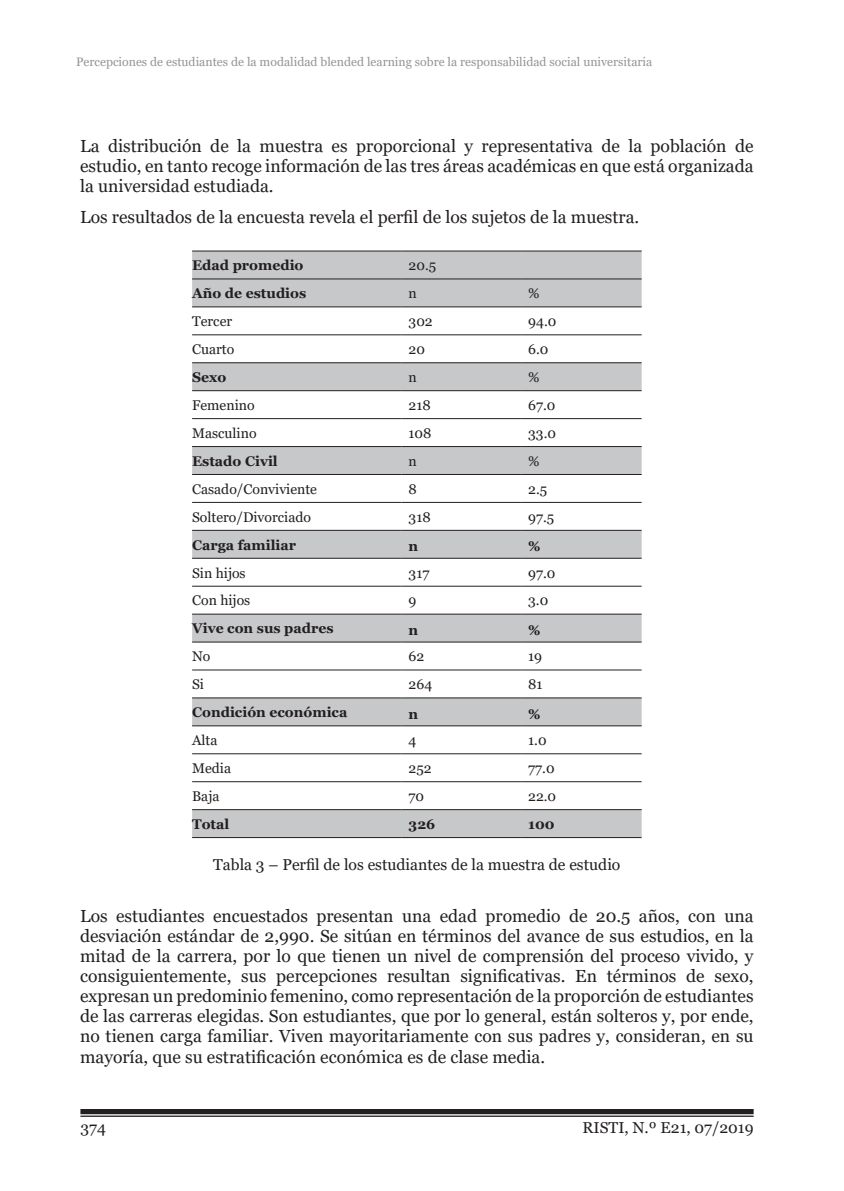
<style>
.page{position:relative;width:844px;height:1191px;background:#fff}
.page>*{position:absolute;margin:0;border:0;box-sizing:border-box;transform-origin:0 0}
.txt{font:17.5px/20.1px "Georgia";color:#231f20;text-align:justify}
.legned{font:15.75px "Georgia";color:#231f20}
.tb{font:14px "Georgia";color:#231f20}
.tb-2{font:700 14px "Georgia";color:#231f20}
.t1{font:12.25px "Georgia";color:#939598}
</style>
<div class="page">
<div style="left:80px;top:1109px;width:673px;height:5px;background:#231f20"></div>
<hr style="left:80px;top:1115px;width:673px;height:1px;background:#231f20">
<svg style="left:192px;top:252px;width:449px;height:585px"></svg>
<hr style="left:192px;top:251px;width:209px;height:1px;background:#231f20">
<hr style="left:401px;top:251px;width:120px;height:1px;background:#231f20">
<hr style="left:521px;top:251px;width:120px;height:1px;background:#231f20">
<hr style="left:192px;top:278px;width:209px;height:1px;background:#231f20">
<hr style="left:401px;top:278px;width:120px;height:1px;background:#231f20">
<hr style="left:521px;top:278px;width:120px;height:1px;background:#231f20">
<hr style="left:192px;top:306px;width:209px;height:1px;background:#231f20">
<hr style="left:401px;top:306px;width:120px;height:1px;background:#231f20">
<hr style="left:521px;top:306px;width:120px;height:1px;background:#231f20">
<hr style="left:192px;top:334px;width:209px;height:1px;background:#231f20">
<hr style="left:401px;top:334px;width:120px;height:1px;background:#231f20">
<hr style="left:521px;top:334px;width:120px;height:1px;background:#231f20">
<hr style="left:192px;top:362px;width:209px;height:1px;background:#231f20">
<hr style="left:401px;top:362px;width:120px;height:1px;background:#231f20">
<hr style="left:521px;top:362px;width:120px;height:1px;background:#231f20">
<hr style="left:192px;top:390px;width:209px;height:1px;background:#231f20">
<hr style="left:401px;top:390px;width:120px;height:1px;background:#231f20">
<hr style="left:521px;top:390px;width:120px;height:1px;background:#231f20">
<hr style="left:192px;top:418px;width:209px;height:1px;background:#231f20">
<hr style="left:401px;top:418px;width:120px;height:1px;background:#231f20">
<hr style="left:521px;top:418px;width:120px;height:1px;background:#231f20">
<hr style="left:192px;top:446px;width:209px;height:1px;background:#231f20">
<hr style="left:401px;top:446px;width:120px;height:1px;background:#231f20">
<hr style="left:521px;top:446px;width:120px;height:1px;background:#231f20">
<hr style="left:192px;top:474px;width:209px;height:1px;background:#231f20">
<hr style="left:401px;top:474px;width:120px;height:1px;background:#231f20">
<hr style="left:521px;top:474px;width:120px;height:1px;background:#231f20">
<hr style="left:192px;top:502px;width:209px;height:1px;background:#231f20">
<hr style="left:401px;top:502px;width:120px;height:1px;background:#231f20">
<hr style="left:521px;top:502px;width:120px;height:1px;background:#231f20">
<hr style="left:192px;top:530px;width:209px;height:1px;background:#231f20">
<hr style="left:192px;top:558px;width:209px;height:1px;background:#231f20">
<hr style="left:192px;top:586px;width:209px;height:1px;background:#231f20">
<hr style="left:401px;top:586px;width:120px;height:1px;background:#231f20">
<hr style="left:521px;top:586px;width:120px;height:1px;background:#231f20">
<hr style="left:192px;top:613px;width:209px;height:1px;background:#231f20">
<hr style="left:192px;top:641px;width:209px;height:1px;background:#231f20">
<hr style="left:192px;top:669px;width:209px;height:1px;background:#231f20">
<hr style="left:401px;top:669px;width:120px;height:1px;background:#231f20">
<hr style="left:521px;top:669px;width:120px;height:1px;background:#231f20">
<hr style="left:192px;top:697px;width:209px;height:1px;background:#231f20">
<hr style="left:192px;top:725px;width:209px;height:1px;background:#231f20">
<hr style="left:192px;top:753px;width:209px;height:1px;background:#231f20">
<hr style="left:401px;top:753px;width:120px;height:1px;background:#231f20">
<hr style="left:521px;top:753px;width:120px;height:1px;background:#231f20">
<hr style="left:192px;top:781px;width:209px;height:1px;background:#231f20">
<hr style="left:401px;top:781px;width:120px;height:1px;background:#231f20">
<hr style="left:521px;top:781px;width:120px;height:1px;background:#231f20">
<hr style="left:192px;top:809px;width:209px;height:1px;background:#231f20">
<hr style="left:401px;top:809px;width:120px;height:1px;background:#231f20">
<hr style="left:521px;top:809px;width:120px;height:1px;background:#231f20">
<hr style="left:192px;top:837px;width:209px;height:1px;background:#231f20">
<hr style="left:401px;top:837px;width:120px;height:1px;background:#231f20">
<hr style="left:521px;top:837px;width:120px;height:1px;background:#231f20">
<hr style="left:401px;top:530px;width:120px;height:1px;background:#231f20">
<hr style="left:401px;top:558px;width:120px;height:1px;background:#231f20">
<hr style="left:521px;top:530px;width:120px;height:1px;background:#231f20">
<hr style="left:521px;top:558px;width:120px;height:1px;background:#231f20">
<hr style="left:401px;top:613px;width:120px;height:1px;background:#231f20">
<hr style="left:401px;top:641px;width:120px;height:1px;background:#231f20">
<hr style="left:521px;top:613px;width:120px;height:1px;background:#231f20">
<hr style="left:521px;top:641px;width:120px;height:1px;background:#231f20">
<hr style="left:401px;top:697px;width:120px;height:1px;background:#231f20">
<hr style="left:401px;top:725px;width:120px;height:1px;background:#231f20">
<hr style="left:521px;top:697px;width:120px;height:1px;background:#231f20">
<hr style="left:521px;top:725px;width:120px;height:1px;background:#231f20">
<p class="t1" style="left:76px;top:54px;width:577px">Percepciones de estudiantes de la modalidad blended learning sobre la responsabilidad social universitaria</p>
<p class="txt" style="left:80px;top:136px;width:674px">La distribución de la muestra es proporcional y representativa de la población de estudio, en tanto recoge información de las tres áreas académicas en que está organizada la universidad estudiada.</p>
<p class="txt" style="left:80px;top:207px;width:560px">Los resultados de la encuesta revela el perfil de los sujetos de la muestra.</p>
<p class="tb-2" style="left:192px;top:256px;width:113px">Edad promedio</p>
<p class="tb" style="left:408px;top:257px;width:29px">20.5</p>
<p class="tb-2" style="left:192px;top:284px;width:116px">Año de estudios</p>
<p class="tb" style="left:408px;top:285px;width:10px">n</p>
<p class="tb" style="left:528px;top:285px;width:13px">%</p>
<p class="tb" style="left:192px;top:313px;width:42px">Tercer</p>
<p class="tb" style="left:408px;top:313px;width:26px">302</p>
<p class="tb" style="left:528px;top:313px;width:30px">94.0</p>
<p class="tb" style="left:192px;top:341px;width:44px">Cuarto</p>
<p class="tb" style="left:408px;top:341px;width:18px">20</p>
<p class="tb" style="left:528px;top:341px;width:22px">6.0</p>
<p class="tb-2" style="left:192px;top:368px;width:36px">Sexo</p>
<p class="tb" style="left:408px;top:369px;width:10px">n</p>
<p class="tb" style="left:528px;top:369px;width:13px">%</p>
<p class="tb" style="left:192px;top:397px;width:64px">Femenino</p>
<p class="tb" style="left:408px;top:397px;width:24px">218</p>
<p class="tb" style="left:528px;top:397px;width:29px">67.0</p>
<p class="tb" style="left:192px;top:424px;width:66px">Masculino</p>
<p class="tb" style="left:408px;top:424px;width:24px">108</p>
<p class="tb" style="left:528px;top:424px;width:29px">33.0</p>
<p class="tb-2" style="left:192px;top:452px;width:87px">Estado Civil</p>
<p class="tb" style="left:408px;top:452px;width:10px">n</p>
<p class="tb" style="left:528px;top:452px;width:13px">%</p>
<p class="tb" style="left:192px;top:480px;width:126px">Casado/Conviviente</p>
<p class="tb" style="left:408px;top:480px;width:10px">8</p>
<p class="tb" style="left:528px;top:480px;width:20px">2.5</p>
<p class="tb" style="left:192px;top:508px;width:120px">Soltero/Divorciado</p>
<p class="tb" style="left:408px;top:508px;width:24px">318</p>
<p class="tb" style="left:528px;top:508px;width:28px">97.5</p>
<p class="tb-2" style="left:192px;top:536px;width:106px">Carga familiar</p>
<p class="tb-2" style="left:408px;top:537px;width:11px">n</p>
<p class="tb-2" style="left:528px;top:537px;width:14px">%</p>
<p class="tb" style="left:192px;top:564px;width:55px">Sin hijos</p>
<p class="tb" style="left:408px;top:564px;width:22px">317</p>
<p class="tb" style="left:528px;top:564px;width:29px">97.0</p>
<p class="tb" style="left:192px;top:592px;width:60px">Con hijos</p>
<p class="tb" style="left:408px;top:592px;width:9px">9</p>
<p class="tb" style="left:528px;top:592px;width:22px">3.0</p>
<p class="tb-2" style="left:192px;top:619px;width:143px">Vive con sus padres</p>
<p class="tb-2" style="left:408px;top:621px;width:11px">n</p>
<p class="tb-2" style="left:528px;top:621px;width:14px">%</p>
<p class="tb" style="left:192px;top:648px;width:20px">No</p>
<p class="tb" style="left:408px;top:648px;width:17px">62</p>
<p class="tb" style="left:528px;top:648px;width:15px">19</p>
<p class="tb" style="left:192px;top:676px;width:13px">Si</p>
<p class="tb" style="left:408px;top:676px;width:25px">264</p>
<p class="tb" style="left:528px;top:676px;width:16px">81</p>
<p class="tb-2" style="left:192px;top:703px;width:157px">Condición económica</p>
<p class="tb-2" style="left:408px;top:705px;width:11px">n</p>
<p class="tb-2" style="left:528px;top:705px;width:14px">%</p>
<p class="tb" style="left:192px;top:732px;width:27px">Alta</p>
<p class="tb" style="left:408px;top:732px;width:9px">4</p>
<p class="tb" style="left:528px;top:732px;width:20px">1.0</p>
<p class="tb" style="left:192px;top:759px;width:40px">Media</p>
<p class="tb" style="left:408px;top:759px;width:25px">252</p>
<p class="tb" style="left:528px;top:759px;width:28px">77.0</p>
<p class="tb" style="left:192px;top:787px;width:29px">Baja</p>
<p class="tb" style="left:408px;top:787px;width:17px">70</p>
<p class="tb" style="left:528px;top:787px;width:30px">22.0</p>
<p class="tb-2" style="left:192px;top:815px;width:39px">Total</p>
<p class="tb-2" style="left:408px;top:815px;width:28px">326</p>
<p class="tb-2" style="left:528px;top:815px;width:28px">100</p>
<p class="legned" style="left:213px;top:855px;width:408px">Tabla 3 – Perfil de los estudiantes de la muestra de estudio</p>
<p class="txt" style="left:80px;top:906px;width:674px">Los estudiantes encuestados presentan una edad promedio de 20.5 años, con una desviación estándar de 2,990. Se sitúan en términos del avance de sus estudios, en la mitad de la carrera, por lo que tienen un nivel de comprensión del proceso vivido, y consiguientemente, sus percepciones resultan significativas. En términos de sexo, expresan un predominio femenino, como representación de la proporción de estudiantes de las carreras elegidas. Son estudiantes, que por lo general, están solteros y, por ende, no tienen carga familiar. Viven mayoritariamente con sus padres y, consideran, en su mayoría, que su estratificación económica es de clase media.</p>
<p class="legned" style="left:80px;top:1118px;width:27px">374</p>
<p class="legned" style="left:582px;top:1117px;width:173px">RISTI, N.º E21, 07/2019</p>
</div>
